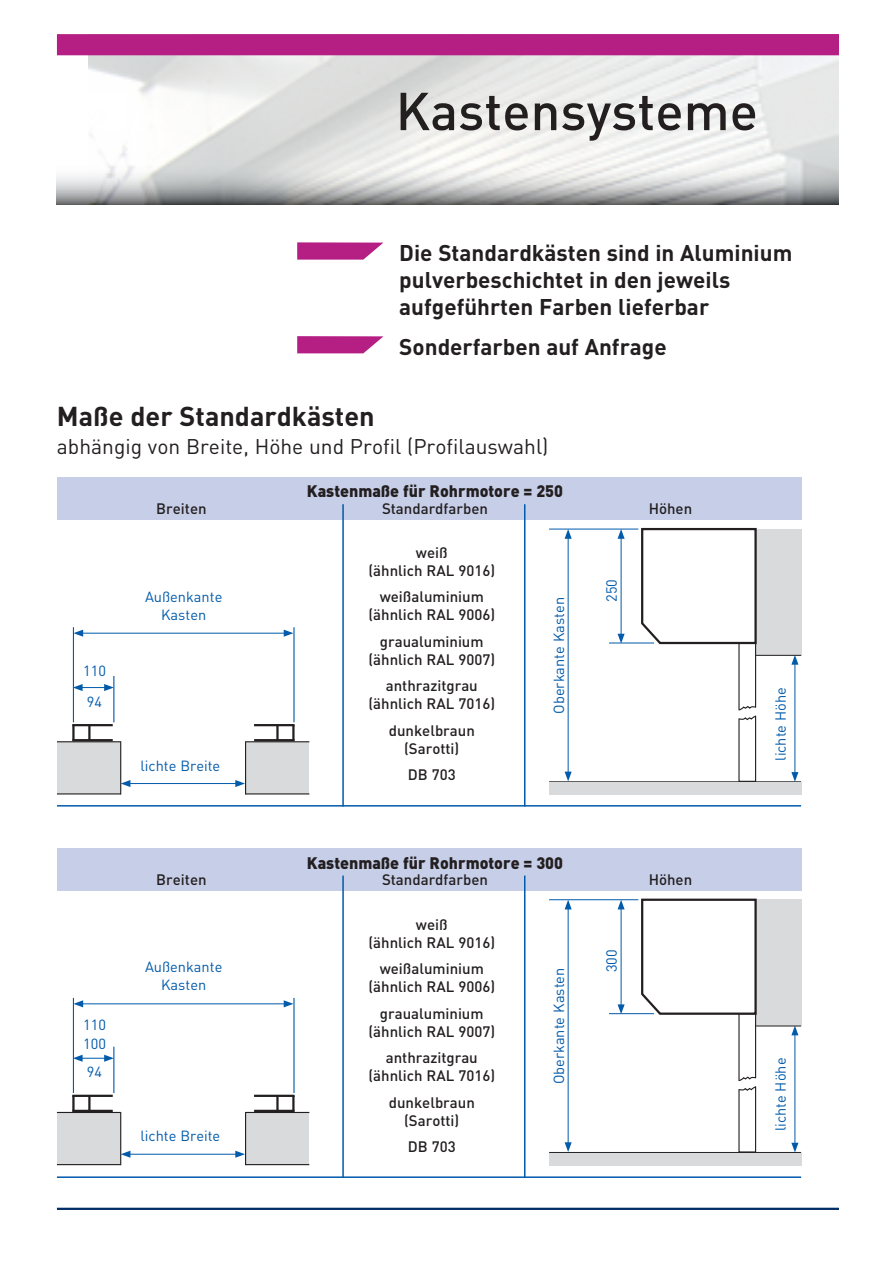
<style>
.page{position:relative;width:893px;height:1263px;background:#fff}
.page>*{position:absolute;margin:0;border:0;box-sizing:border-box;transform-origin:0 0}
.t1{font:500 52.5px "DIN";color:#231f20}
.t2{font:700 27px "DIN";color:#231f20}
.t3{font:700 22.5px/27px "DIN";color:#231f20}
.t4{font:21px "DIN";color:#231f20}
.t5{font:900 16.5px "DIN";color:#231f20}
.t6{font:500 15px/18px "DIN";color:#231f20;text-align:center}
.t7{font:14.55px/18px "DIN";color:#015aaa;text-align:center}
</style>
<div class="page">
<svg style="left:297px;top:242px;width:86px;height:18px;background:#c04196"></svg>
<svg style="left:297px;top:336px;width:86px;height:17px"></svg>
<hr style="left:57px;top:1208px;width:782px;height:2px;background:#002d66">
<svg style="left:57px;top:55px;width:782px;height:149px"></svg>
<div style="left:57px;top:34px;width:782px;height:21px;background:#b51e83"></div>
<div style="left:57px;top:477px;width:744px;height:43px;background:#c7cee8"></div>
<hr style="left:128px;top:783px;width:110px;height:1px;background:#015aaa">
<svg style="left:235px;top:780px;width:10px;height:7px"></svg>
<svg style="left:121px;top:780px;width:9px;height:7px"></svg>
<hr style="left:81px;top:633px;width:205px;height:1px;background:#015aaa">
<svg style="left:284px;top:630px;width:9px;height:7px"></svg>
<svg style="left:74px;top:630px;width:9px;height:7px"></svg>
<div style="left:57px;top:742px;width:64px;height:51px;background:#d9dadc"></div>
<div style="left:245px;top:742px;width:64px;height:51px;background:#d9dadc"></div>
<hr style="left:73px;top:627px;width:1px;height:95px;background:#015aaa">
<hr style="left:293px;top:627px;width:2px;height:95px;background:#015aaa">
<svg style="left:74px;top:684px;width:39px;height:7px"></svg>
<hr style="left:113px;top:676px;width:1px;height:46px;background:#015aaa">
<hr style="left:72px;top:739px;width:41px;height:2px;background:#231f20">
<hr style="left:72px;top:724px;width:41px;height:2px;background:#231f20">
<hr style="left:72px;top:725px;width:3px;height:16px;background:#231f20">
<hr style="left:88px;top:725px;width:3px;height:16px;background:#231f20">
<hr style="left:254px;top:739px;width:41px;height:2px;background:#231f20">
<hr style="left:254px;top:724px;width:40px;height:2px;background:#231f20">
<hr style="left:292px;top:725px;width:3px;height:16px;background:#231f20">
<hr style="left:276px;top:725px;width:3px;height:16px;background:#231f20">
<hr style="left:57px;top:741px;width:64px;height:1px;background:#231f20">
<hr style="left:57px;top:793px;width:64px;height:1px;background:#231f20">
<hr style="left:120px;top:741px;width:1px;height:53px;background:#231f20">
<hr style="left:245px;top:741px;width:1px;height:53px;background:#231f20">
<hr style="left:246px;top:741px;width:63px;height:1px;background:#231f20">
<hr style="left:246px;top:793px;width:63px;height:1px;background:#231f20">
<div style="left:756px;top:529px;width:45px;height:126px;background:#d9dadc"></div>
<hr style="left:621px;top:536px;width:1px;height:100px;background:#015aaa">
<svg style="left:618px;top:530px;width:7px;height:9px"></svg>
<svg style="left:618px;top:634px;width:7px;height:8px"></svg>
<hr style="left:794px;top:662px;width:1px;height:112px;background:#015aaa">
<svg style="left:791px;top:656px;width:7px;height:9px"></svg>
<svg style="left:791px;top:772px;width:7px;height:9px"></svg>
<hr style="left:568px;top:536px;width:1px;height:238px;background:#015aaa">
<svg style="left:565px;top:530px;width:7px;height:9px"></svg>
<svg style="left:565px;top:772px;width:7px;height:9px"></svg>
<hr style="left:549px;top:529px;width:89px;height:1px;background:#015aaa">
<hr style="left:549px;top:781px;width:252px;height:1px;background:#231f20">
<hr style="left:609px;top:642px;width:45px;height:1px;background:#015aaa">
<hr style="left:756px;top:655px;width:45px;height:1px;background:#231f20">
<div style="left:549px;top:782px;width:252px;height:12px;background:#d9dadc"></div>
<svg style="left:640px;top:527px;width:118px;height:255px"></svg>
<hr style="left:342px;top:504px;width:2px;height:302px;background:#015aaa">
<hr style="left:57px;top:805px;width:744px;height:1px;background:#015aaa">
<hr style="left:524px;top:504px;width:1px;height:302px;background:#015aaa">
<div style="left:57px;top:849px;width:744px;height:42px;background:#c7cee8"></div>
<hr style="left:342px;top:875px;width:2px;height:303px;background:#015aaa">
<hr style="left:57px;top:1176px;width:744px;height:2px;background:#015aaa">
<hr style="left:524px;top:875px;width:1px;height:303px;background:#015aaa">
<hr style="left:128px;top:1154px;width:110px;height:1px;background:#015aaa">
<svg style="left:235px;top:1151px;width:10px;height:7px"></svg>
<svg style="left:121px;top:1151px;width:9px;height:7px"></svg>
<hr style="left:81px;top:1003px;width:205px;height:1px;background:#015aaa">
<svg style="left:284px;top:1000px;width:9px;height:7px"></svg>
<svg style="left:74px;top:1000px;width:9px;height:7px"></svg>
<div style="left:57px;top:1113px;width:64px;height:51px;background:#d9dadc"></div>
<div style="left:245px;top:1113px;width:64px;height:51px;background:#d9dadc"></div>
<hr style="left:73px;top:998px;width:1px;height:95px;background:#015aaa">
<hr style="left:293px;top:998px;width:2px;height:95px;background:#015aaa">
<svg style="left:74px;top:1055px;width:39px;height:7px"></svg>
<hr style="left:113px;top:1047px;width:1px;height:46px;background:#015aaa">
<hr style="left:72px;top:1110px;width:41px;height:2px;background:#231f20">
<hr style="left:72px;top:1095px;width:41px;height:2px;background:#231f20">
<hr style="left:72px;top:1095px;width:3px;height:16px;background:#231f20">
<hr style="left:88px;top:1095px;width:3px;height:16px;background:#231f20">
<hr style="left:254px;top:1110px;width:41px;height:2px;background:#231f20">
<hr style="left:254px;top:1095px;width:40px;height:2px;background:#231f20">
<hr style="left:292px;top:1095px;width:3px;height:16px;background:#231f20">
<hr style="left:276px;top:1095px;width:3px;height:16px;background:#231f20">
<hr style="left:57px;top:1112px;width:64px;height:1px;background:#231f20">
<hr style="left:57px;top:1164px;width:64px;height:1px;background:#231f20">
<hr style="left:120px;top:1112px;width:1px;height:53px;background:#231f20">
<hr style="left:245px;top:1112px;width:1px;height:53px;background:#231f20">
<hr style="left:246px;top:1112px;width:63px;height:1px;background:#231f20">
<hr style="left:246px;top:1164px;width:63px;height:1px;background:#231f20">
<div style="left:756px;top:900px;width:45px;height:126px;background:#d9dadc"></div>
<hr style="left:621px;top:907px;width:1px;height:100px;background:#015aaa">
<svg style="left:618px;top:900px;width:7px;height:9px"></svg>
<svg style="left:618px;top:1004px;width:7px;height:9px"></svg>
<hr style="left:794px;top:1033px;width:1px;height:112px;background:#015aaa">
<svg style="left:791px;top:1026px;width:7px;height:9px"></svg>
<svg style="left:791px;top:1143px;width:7px;height:9px"></svg>
<hr style="left:568px;top:907px;width:1px;height:238px;background:#015aaa">
<svg style="left:565px;top:900px;width:7px;height:9px"></svg>
<svg style="left:565px;top:1142px;width:7px;height:10px"></svg>
<hr style="left:549px;top:899px;width:89px;height:1px;background:#015aaa">
<hr style="left:549px;top:1152px;width:252px;height:1px;background:#231f20">
<hr style="left:609px;top:1013px;width:45px;height:1px;background:#015aaa">
<hr style="left:756px;top:1025px;width:45px;height:1px;background:#231f20">
<div style="left:549px;top:1153px;width:252px;height:12px;background:#d9dadc"></div>
<svg style="left:640px;top:898px;width:118px;height:254px"></svg>
<h1 class="t1" style="left:396px;top:78px;width:364px">Kastensysteme</h1>
<h3 class="t3" style="left:399px;top:239px;width:395px">Die Standardkästen sind in Aluminium pulverbeschichtet in den jeweils aufgeführten Farben lieferbar</h3>
<h3 class="t3" style="left:399px;top:332px;width:269px">Sonderfarben auf Anfrage</h3>
<h2 class="t2" style="left:57px;top:399px;width:319px">Maße der Standardkästen</h2>
<h3 class="t4" style="left:57px;top:433px;width:493px">abhängig von Breite, Höhe und Profil (Profilauswahl)</h3>
<p class="t5" style="left:307px;top:480px;width:258px">Kastenmaße für Rohrmotore = 250</p>
<p class="t7" style="left:83px;top:656px;width:24px;line-height:30.5px;text-align:left">110<br>94</p>
<p class="t6" style="left:156px;top:499px;width:52px">Breiten</p>
<p class="t6" style="left:382px;top:499px;width:107px">Standardfarben</p>
<p class="t6" style="left:649px;top:499px;width:45px">Höhen</p>
<p class="t7" style="left:145px;top:587px;width:79px">Außenkante<br>Kasten</p>
<p class="t7" style="left:141px;top:756px;width:81px">lichte Breite</p>
<p class="t6" style="left:368px;top:543px;width:128px">weiß<br>(ähnlich RAL 9016)</p>
<p class="t6" style="left:368px;top:587px;width:128px">weißaluminium (ähnlich RAL 9006)</p>
<p class="t6" style="left:368px;top:632px;width:128px">graualuminium (ähnlich RAL 9007)</p>
<p class="t6" style="left:368px;top:676px;width:128px">anthrazitgrau (ähnlich RAL 7016)</p>
<p class="t6" style="left:389px;top:721px;width:88px">dunkelbraun (Sarotti)</p>
<p class="t6" style="left:408px;top:765px;width:49px">DB 703</p>
<p class="t7" style="left:549px;top:714px;width:118px;rotate:-90deg">Oberkante Kasten</p>
<p class="t5" style="left:307px;top:852px;width:258px">Kastenmaße für Rohrmotore = 300</p>
<p class="t7" style="left:602px;top:602px;width:24px;rotate:-90deg">250</p>
<p class="t6" style="left:156px;top:870px;width:52px">Breiten</p>
<p class="t6" style="left:382px;top:870px;width:107px">Standardfarben</p>
<p class="t6" style="left:649px;top:870px;width:45px">Höhen</p>
<p class="t7" style="left:771px;top:761px;width:75px;rotate:-90deg">lichte Höhe</p>
<p class="t6" style="left:368px;top:915px;width:128px">weiß<br>(ähnlich RAL 9016)</p>
<p class="t6" style="left:368px;top:959px;width:128px">weißaluminium (ähnlich RAL 9006)</p>
<p class="t6" style="left:368px;top:1004px;width:128px">graualuminium (ähnlich RAL 9007)</p>
<p class="t6" style="left:368px;top:1048px;width:128px">anthrazitgrau (ähnlich RAL 7016)</p>
<p class="t6" style="left:389px;top:1093px;width:88px">dunkelbraun (Sarotti)</p>
<p class="t6" style="left:408px;top:1137px;width:49px">DB 703</p>
<p class="t7" style="left:602px;top:972px;width:24px;rotate:-90deg">300</p>
<p class="t7" style="left:145px;top:958px;width:79px">Außenkante<br>Kasten</p>
<p class="t7" style="left:549px;top:1084px;width:118px;rotate:-90deg">Oberkante Kasten</p>
<p class="t7" style="left:83px;top:1015px;width:24px;line-height:19.4px;text-align:left">110<br>100</p>
<p class="t7" style="left:87px;top:1063px;width:17px">94</p>
<p class="t7" style="left:771px;top:1131px;width:75px;rotate:-90deg">lichte Höhe</p>
<p class="t7" style="left:141px;top:1127px;width:81px">lichte Breite</p>
</div>
